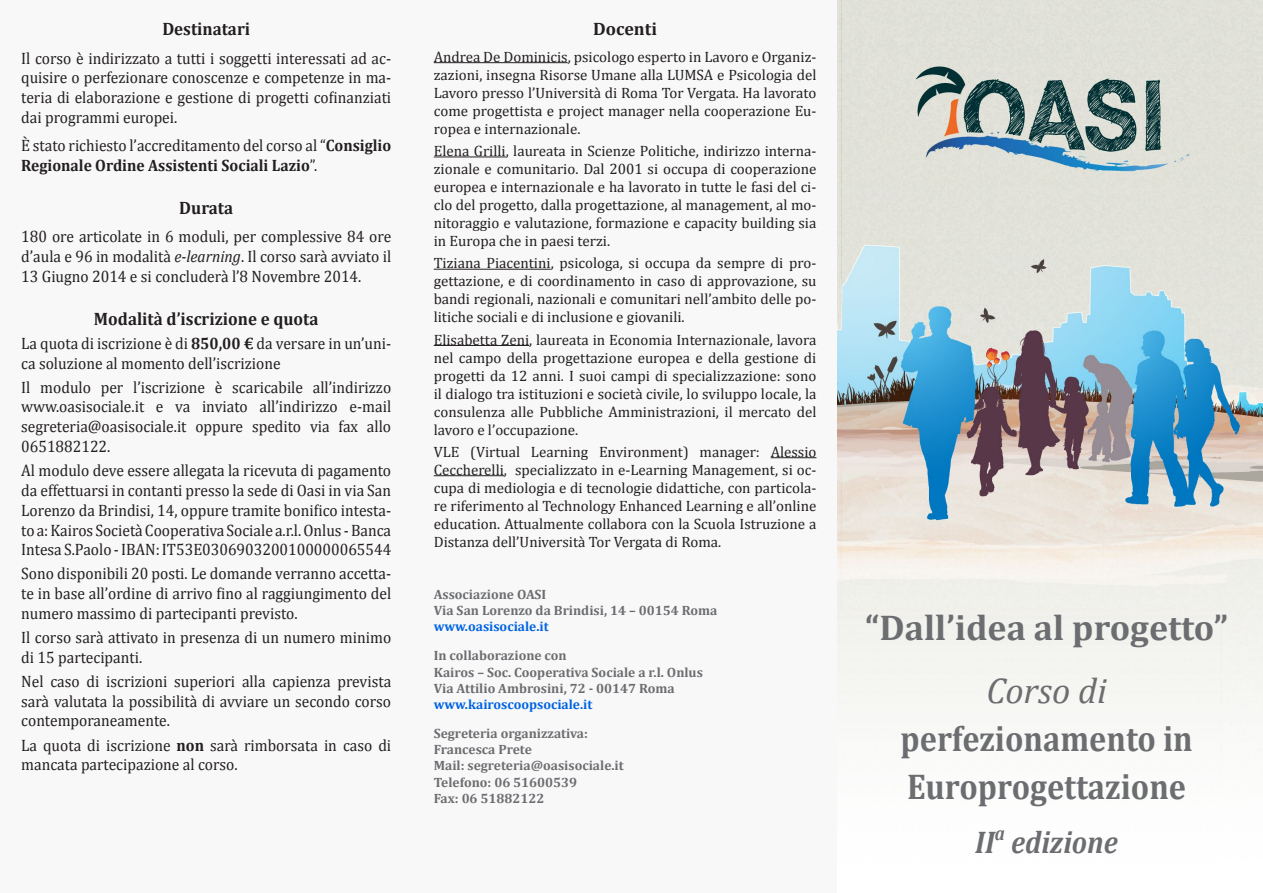
<style>
.page{position:relative;width:1263px;height:893px;background:#f8f8f8}
.page>*{position:absolute;margin:0;border:0;box-sizing:border-box;transform-origin:0 0}
.t1{font:700 36px "Cambria";color:#6c6d70;scale:.9 1}
.t2{font:700 36px/63px "Cambria";color:#6c6d70;text-align:center}
.t3{font:italic 700 31.5px "Cambria";color:#6c6d70;scale:.9 1}
.t4{font:700 18px "Cambria";color:#231f20;scale:.94 1}
.t5{font:700 18px "Cambria";color:#231f20}
.t6{font:16.5px/19.8px "Cambria";color:#231f20;text-align:justify;scale:.94 1}
.t7{font:700 16.5px/19.8px "Cambria";color:#231f20;scale:.94 1}
.t8{font:15px/18px "Cambria";color:#231f20;text-align:justify}
.t9{font:700 13.5px "Cambria";color:#6c6d70}
.t10{font:700 13.5px "Cambria";color:#0064e1}
.s1{font-weight:400}
.s2{font-style:italic}
.s3{font-weight:700}
.s4{font-weight:400;font-style:italic}
</style>
<div class="page">
<hr style="left:434px;top:62px;width:134px;height:1px;background:#231f20">
<hr style="left:434px;top:157px;width:72px;height:1px;background:#231f20">
<hr style="left:434px;top:269px;width:117px;height:1px;background:#231f20">
<hr style="left:434px;top:345px;width:95px;height:1px;background:#231f20">
<hr style="left:771px;top:457px;width:45px;height:1px;background:#231f20">
<hr style="left:434px;top:475px;width:70px;height:1px;background:#231f20">
<img style="left:838px;top:0;width:425px;height:673px">
<p class="t4" style="left:162px;top:18px;width:95px">Destinatari</p>
<p class="t6" style="left:21px;top:48px;width:395px">Il corso è indirizzato a tutti i soggetti interessati ad ac&shy;quisire o perfezionare conoscenze e competenze in ma&shy;teria di elaborazione e gestione di progetti cofinanziati dai programmi europei.</p>
<p class="t7" style="left:21px;top:135px;width:395px"><span class="s1">È stato richiesto l’accreditamento del corso al “</span>Consiglio<br>Regionale Ordine Assistenti Sociali Lazio<span class="s1">”.</span></p>
<p class="t4" style="left:179px;top:197px;width:59px">Durata</p>
<p class="t6" style="left:21px;top:227px;width:395px">180 ore articolate in 6 moduli, per complessive 84 ore d’aula e 96 in modalità <span class="s2">e-learning</span>. Il corso sarà avviato il 13 Giugno 2014 e si concluderà l’8 Novembre 2014.</p>
<p class="t4" style="left:94px;top:308px;width:240px">Modalità d’iscrizione e quota</p>
<p class="t6" style="left:21px;top:333px;width:395px">La quota di iscrizione è di <span class="s3">850,00 €</span> da versare in un’uni&shy;ca soluzione al momento dell’iscrizione</p>
<p class="t6" style="left:21px;top:377px;width:395px">Il modulo per l’iscrizione è scaricabile all’indirizzo www.oasisociale.it e va inviato all’indirizzo e-mail segreteria@oasisociale.it oppure spedito via fax allo 0651882122.</p>
<p class="t6" style="left:21px;top:460px;width:395px">Al modulo deve essere allegata la ricevuta di pagamento da effettuarsi in contanti presso la sede di Oasi in via San Lorenzo da Brindisi, 14, oppure tramite bonifico intesta&shy;to a: Kairos Società Cooperativa Sociale a.r.l. Onlus - Banca Intesa S.Paolo - IBAN: IT53E0306903200100000065544</p>
<p class="t6" style="left:21px;top:564px;width:395px">Sono disponibili 20 posti. Le domande verranno accetta&shy;te in base all’ordine di arrivo fino al raggiungimento del numero massimo di partecipanti previsto.</p>
<p class="t6" style="left:21px;top:627px;width:395px">Il corso sarà attivato in presenza di un numero minimo di 15 partecipanti.</p>
<p class="t6" style="left:21px;top:671px;width:395px">Nel caso di iscrizioni superiori alla capienza prevista sarà valutata la possibilità di avviare un secondo corso contemporaneamente.</p>
<p class="t6" style="left:21px;top:735px;width:395px">La quota di iscrizione <span class="s3">non</span> sarà rimborsata in caso di mancata partecipazione al corso.</p>
<p class="t5" style="left:593px;top:18px;width:65px">Docenti</p>
<p class="t8" style="left:434px;top:48px;width:384px">Andrea De Dominicis, psicologo esperto in Lavoro e Organiz&shy;zazioni, insegna Risorse Umane alla LUMSA e Psicologia del Lavoro presso l’Università di Roma Tor Vergata. Ha lavorato come progettista e project manager nella cooperazione Eu&shy;ropea e internazionale.</p>
<p class="t8" style="left:434px;top:142px;width:384px">Elena Grilli, laureata in Scienze Politiche, indirizzo interna&shy;zionale e comunitario. Dal 2001 si occupa di cooperazione europea e internazionale e ha lavorato in tutte le fasi del ci&shy;clo del progetto, dalla progettazione, al management, al mo&shy;nitoraggio e valutazione, formazione e capacity building sia in Europa che in paesi terzi.</p>
<p class="t8" style="left:434px;top:254px;width:384px">Tiziana Piacentini, psicologa, si occupa da sempre di pro&shy;gettazione, e di coordinamento in caso di approvazione, su bandi regionali, nazionali e comunitari nell’ambito delle po&shy;litiche sociali e di inclusione e giovanili.</p>
<p class="t8" style="left:434px;top:330px;width:384px">Elisabetta Zeni, laureata in Economia Internazionale, lavora nel campo della progettazione europea e della gestione di progetti da 12 anni. I suoi campi di specializzazione: sono il dialogo tra istituzioni e società civile, lo sviluppo locale, la consulenza alle Pubbliche Amministrazioni, il mercato del lavoro e l’occupazione.</p>
<p class="t8" style="left:434px;top:443px;width:384px">VLE (Virtual Learning Environment) manager: Alessio Ceccherelli, specializzato in e-Learning Management, si oc&shy;cupa di mediologia e di tecnologie didattiche, con particola&shy;re riferimento al Technology Enhanced Learning e all’online education. Attualmente collabora con la Scuola Istruzione a Distanza dell’Università Tor Vergata di Roma.</p>
<p class="t9" style="left:434px;top:586px;width:114px">Associazione OASI</p>
<p class="t9" style="left:434px;top:602px;width:285px">Via San Lorenzo da Brindisi, 14 – 00154 Roma</p>
<p class="t10" style="left:434px;top:619px;width:116px">www.oasisociale.it</p>
<p class="t9" style="left:434px;top:648px;width:134px">In collaborazione con</p>
<p class="t9" style="left:434px;top:664px;width:271px">Kairos – Soc. Cooperativa Sociale a r.l. Onlus</p>
<p class="t9" style="left:434px;top:680px;width:243px">Via Attilio Ambrosini, 72 - 00147 Roma</p>
<p class="t10" style="left:434px;top:696px;width:160px">www.kairoscoopsociale.it</p>
<p class="t9" style="left:434px;top:725px;width:156px">Segreteria organizzativa:</p>
<p class="t9" style="left:434px;top:741px;width:100px">Francesca Prete</p>
<p class="t9" style="left:434px;top:757px;width:191px">Mail: segreteria@oasisociale.it</p>
<p class="t9" style="left:434px;top:774px;width:145px">Telefono: 06 51600539</p>
<p class="t9" style="left:434px;top:790px;width:112px">Fax: 06 51882122</p>
<p class="t2" style="left:865px;top:596px;width:364px">“Dall’idea al progetto”<br><span class="s4">Corso di</span></p>
<p class="t1" style="left:900px;top:717px;width:326px">perfezionamento in</p>
<p class="t1" style="left:907px;top:765px;width:311px">Europrogettazione</p>
<p class="t3" style="left:975px;top:823px;width:160px">II<sup>a</sup> edizione</p>
</div>
